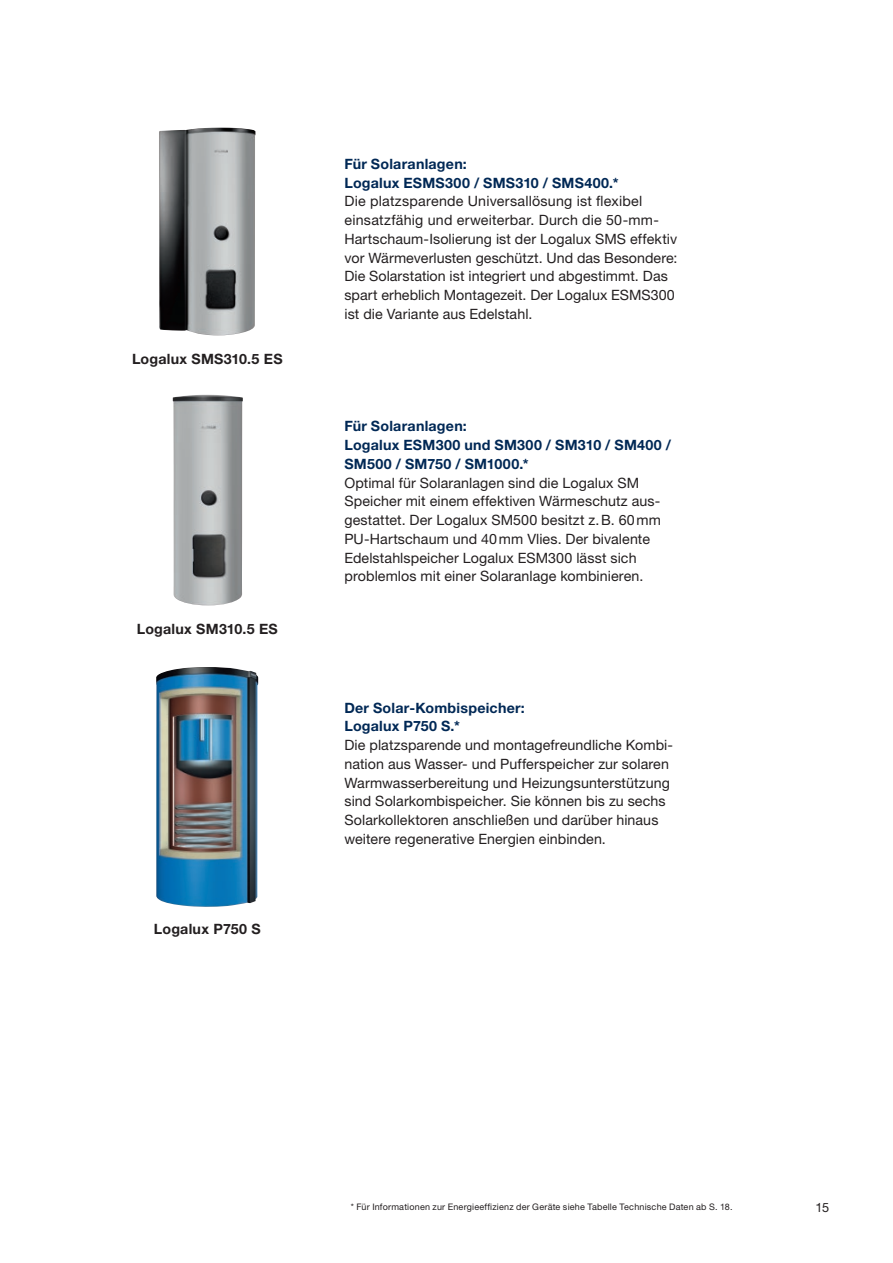
<style>
.page{position:relative;width:893px;height:1263px;background:#fff}
.page>*{position:absolute;margin:0;border:0;box-sizing:border-box;transform-origin:0 0}
.t1{font:14.25px/18.8px "Helvetica Neue LT Pro";letter-spacing:.005em;color:#231f20}
.t2{font:700 14.25px/18.8px "Helvetica Neue LT Pro";letter-spacing:.015em;color:#002855}
.t3{font:700 14.25px "Helvetica Neue LT Pro";letter-spacing:.015em;color:#231f20}
.t4{font:12.75px "Helvetica Neue LT Pro";color:#231f20}
.t5{font:9px "Helvetica Neue LT Pro";letter-spacing:.02em;color:#231f20}
</style>
<div class="page">
<img style="left:159px;top:128px;width:97px;height:207px">
<img style="left:173px;top:395px;width:70px;height:210px">
<img style="left:156px;top:667px;width:102px;height:240px">
<p class="t3" style="left:132px;top:350px;width:152px">Logalux SMS310.5 ES</p>
<p class="t3" style="left:137px;top:620px;width:142px">Logalux SM310.5 ES</p>
<p class="t3" style="left:154px;top:920px;width:108px">Logalux P750 S</p>
<p class="t2" style="left:344px;top:154px;width:276px">Für Solaranlagen:<br>Logalux ESMS300 / SMS310 / SMS400.*</p>
<p class="t1" style="left:344px;top:191px;width:334px">Die platzsparende Universallösung ist flexibel einsatzfähig und erweiterbar. Durch die 50-mm-Hartschaum-Isolierung ist der Logalux SMS effektiv vor Wärmeverlusten geschützt. Und das Besondere:<br>Die Solarstation ist integriert und abgestimmt. Das spart erheblich Montagezeit. Der Logalux ESMS300 ist die Variante aus Edelstahl.</p>
<p class="t2" style="left:344px;top:416px;width:328px">Für Solaranlagen:<br>Logalux ESM300 und SM300 / SM310 / SM400 /<br>SM500 / SM750 / SM1000.*</p>
<p class="t1" style="left:344px;top:473px;width:318px">Optimal für Solaranlagen sind die Logalux SM Speicher mit einem effektiven Wärmeschutz aus&shy;gestattet. Der Logalux SM500 besitzt z.B. 60mm PU-Hartschaum und 40mm Vlies. Der bivalente Edelstahlspeicher Logalux ESM300 lässt sich problemlos mit einer Solaranlage kombinieren.</p>
<p class="t2" style="left:344px;top:698px;width:182px">Der Solar-Kombispeicher:<br>Logalux P750 S.*</p>
<p class="t1" style="left:344px;top:735px;width:329px">Die platzsparende und montagefreundliche Kombi&shy;nation aus Wasser- und Pufferspeicher zur solaren Warmwasserbereitung und Heizungsunterstützung sind Solarkombispeicher. Sie können bis zu sechs Solarkollektoren anschließen und darüber hinaus weitere regenerative Energien einbinden.</p>
<p class="t5" style="left:351px;top:1201px;width:383px">* Für Informationen zur Energieeffizienz der Geräte siehe Tabelle Technische Daten ab S. 18.</p>
<p class="t4" style="left:816px;top:1199px;width:15px">15</p>
</div>
